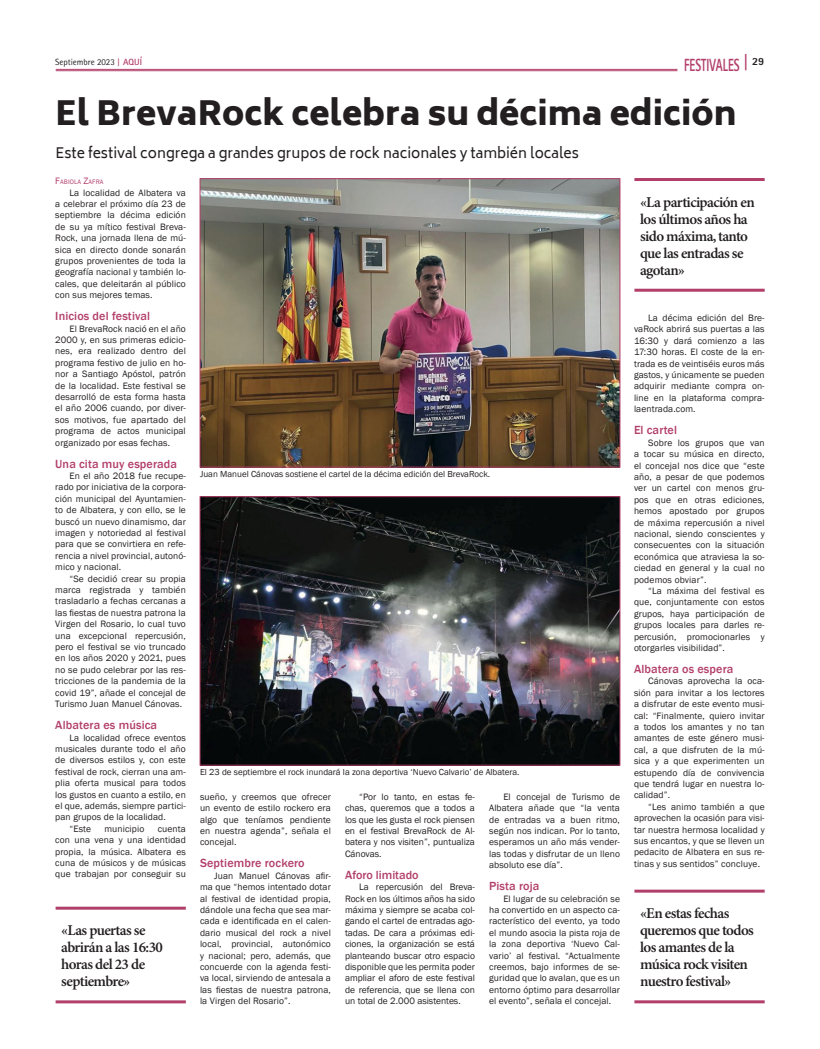
<style>
.page{position:relative;width:820px;height:1049px;background:#fff}
.page>*{position:absolute;margin:0;border:0;box-sizing:border-box;transform-origin:0 0}
.t1{font:900 33px "Biryani";color:#231f20}
.t2{font:800 17.6px "Rotis Sans Serif Std";color:#b23f6a;scale:.64 1}
.t3{font:600 15px/17px "Minion Pro";letter-spacing:-.04em;color:#231f20}
.t4{font:14px "Biryani";color:#231f20}
.t5{font:500 12.1px "Franklin Gothic";letter-spacing:.01em;color:#b23f6a}
.t6{font:9.5px/11.4px "Franklin Gothic";letter-spacing:.01em;color:#231f20;text-align:justify}
.t7{font:9px "Franklin Gothic";color:#231f20}
.t8{font:9px "Rotis Sans Serif Std";color:#231f20}
.t9{font:6.7px "Franklin Gothic";letter-spacing:.015em;color:#b23f6a}
.s1{font-family:"Rotis Serif Std";font-weight:700;color:#b23f6a}
.s2{font-weight:700;color:#b23f6a}
.s3{font-size:18.2px}
.s4{font-size:9.5px}
</style>
<div class="page">
<img style="left:201px;top:180px;width:417px;height:286px">
<div style="left:199px;top:178px;width:421px;height:290px;border:1px solid #b23f6a"></div>
<img style="left:201px;top:498px;width:417px;height:266px">
<div style="left:199px;top:496px;width:421px;height:270px;border:1px solid #b23f6a"></div>
<hr style="left:56px;top:907px;width:130px;height:3px;background:#b23f6a">
<hr style="left:56px;top:1000px;width:130px;height:3px;background:#b23f6a">
<hr style="left:634px;top:178px;width:130px;height:3px;background:#b23f6a">
<hr style="left:634px;top:289px;width:130px;height:3px;background:#b23f6a">
<hr style="left:634px;top:889px;width:130px;height:3px;background:#b23f6a">
<hr style="left:634px;top:1000px;width:130px;height:3px;background:#b23f6a">
<hr style="left:56px;top:69px;width:620px;height:1px;background:#b23f6a">
<hr style="left:56px;top:71px;width:620px;height:1px;background:#b23f6a">
<p class="t8" style="left:55px;top:57px;width:88px">Septiembre 2023 <span class="s1">|</span> <span class="s2">AQUÍ</span></p>
<h2 class="t2" style="left:683px;top:54px;width:127px">FESTIVALES <span class="s3">|</span> <sup>29</sup></h2>
<h1 class="t1" style="left:55px;top:94px;width:682px">El BrevaRock celebra su décima edición</h1>
<h3 class="t4" style="left:55px;top:145px;width:524px">Este festival congrega a grandes grupos de rock nacionales y también locales</h3>
<p class="t9" style="left:55px;top:178px;width:50px"><span class="s4">F</span>ABIOLA <span class="s4">Z</span>AFRA</p>
<p class="t6" style="left:55px;top:187px;width:132px;text-indent:14px">La localidad de Albatera va a celebrar el próximo día 23 de septiembre la décima edición de su ya mítico festival Breva-Rock, una jornada llena de mú&shy;sica en directo donde sonarán grupos provenientes de toda la geografía nacional y también lo&shy;cales, que deleitarán al público con sus mejores temas.</p>
<p class="t5" style="left:55px;top:309px;width:96px">Inicios del festival</p>
<p class="t6" style="left:55px;top:323px;width:132px;text-indent:14px">El BrevaRock nació en el año 2000 y, en sus primeras edicio&shy;nes, era realizado dentro del programa festivo de julio en ho&shy;nor a Santiago Apóstol, patrón de la localidad. Este festival se desarrolló de esta forma hasta el año 2006 cuando, por diver&shy;sos motivos, fue apartado del programa de actos municipal organizado por esas fechas.</p>
<p class="t5" style="left:55px;top:456px;width:123px">Una cita muy esperada</p>
<p class="t6" style="left:55px;top:470px;width:132px;text-indent:14px">En el año 2018 fue recupe&shy;rado por iniciativa de la corpora&shy;ción municipal del Ayuntamien&shy;to de Albatera, y con ello, se le buscó un nuevo dinamismo, dar imagen y notoriedad al festival para que se convirtiera en refe&shy;rencia a nivel provincial, autonó&shy;mico y nacional.</p>
<p class="t6" style="left:55px;top:573px;width:132px;text-indent:14px">“Se decidió crear su propia marca registrada y también trasladarlo a fechas cercanas a las fiestas de nuestra patrona la Virgen del Rosario, lo cual tuvo una excepcional repercusión, pero el festival se vio truncado en los años 2020 y 2021, pues no se pudo celebrar por las res&shy;tricciones de la pandemia de la covid 19”, añade el concejal de Turismo Juan Manuel Cánovas.</p>
<p class="t5" style="left:55px;top:717px;width:103px">Albatera es música</p>
<p class="t6" style="left:69px;top:732px;width:118px">La localidad ofrece eventos</p>
<p class="t6" style="left:55px;top:743px;width:132px">musicales durante todo el año</p>
<p class="t6" style="left:55px;top:755px;width:132px">de diversos estilos y, con este</p>
<p class="t6" style="left:55px;top:766px;width:132px">festival de rock, cierran una am-</p>
<p class="t6" style="left:55px;top:777px;width:132px">plia oferta musical para todos</p>
<p class="t6" style="left:55px;top:789px;width:132px">los gustos en cuanto a estilo, en</p>
<p class="t6" style="left:55px;top:800px;width:132px">el que, además, siempre partici-</p>
<p class="t6" style="left:55px;top:812px;width:112px">pan grupos de la localidad.</p>
<p class="t6" style="left:69px;top:823px;width:23px">“Este</p>
<p class="t6" style="left:104px;top:823px;width:41px">municipio</p>
<p class="t6" style="left:55px;top:823px;width:132px;text-indent:102px">cuenta con una vena y una identidad propia, la música. Albatera es cuna de músicos y de músicas que trabajan por conseguir su</p>
<h3 class="t3" style="left:61px;top:922px;width:103px">«Las puertas se abrirán a las 16:30 horas del 23 de septiembre»</h3>
<p class="t7" style="left:200px;top:468px;width:291px">Juan Manuel Cánovas sostiene el cartel de la décima edición del BrevaRock.</p>
<p class="t7" style="left:200px;top:767px;width:321px">El 23 de septiembre el rock inundará la zona deportiva ‘Nuevo Calvario’ de Albatera.</p>
<p class="t6" style="left:200px;top:791px;width:132px">sueño, y creemos que ofrecer un evento de estilo rockero era algo que teníamos pendiente en nuestra agenda”, señala el concejal.</p>
<p class="t5" style="left:200px;top:856px;width:106px">Septiembre rockero</p>
<p class="t6" style="left:200px;top:870px;width:132px;text-indent:14px">Juan Manuel Cánovas afir&shy;ma que “hemos intentado dotar al festival de identidad propia, dándole una fecha que sea mar&shy;cada e identificada en el calen&shy;dario musical del rock a nivel local, provincial, autonómico y nacional; pero, además, que concuerde con la agenda festi&shy;va local, sirviendo de antesala a las fiestas de nuestra patrona, la Virgen del Rosario”.</p>
<p class="t6" style="left:345px;top:791px;width:131px;text-indent:14px">“Por lo tanto, en estas fe&shy;chas, queremos que a todos a los que les gusta el rock piensen en el festival BrevaRock de Al&shy;batera y nos visiten”, puntualiza Cánovas.</p>
<p class="t5" style="left:345px;top:867px;width:75px">Aforo limitado</p>
<p class="t6" style="left:345px;top:881px;width:131px;text-indent:14px">La repercusión del Breva-Rock en los últimos años ha sido máxima y siempre se acaba col&shy;gando el cartel de entradas ago&shy;tadas. De cara a próximas edi&shy;ciones, la organización se está planteando buscar otro espacio disponible que les permita poder ampliar el aforo de este festival de referencia, que se llena con un total de 2.000 asistentes.</p>
<p class="t6" style="left:489px;top:791px;width:132px;text-indent:14px">El concejal de Turismo de Albatera añade que “la venta de entradas va a buen ritmo, según nos indican. Por lo tanto, esperamos un año más vender&shy;las todas y disfrutar de un lleno absoluto ese día”.</p>
<p class="t5" style="left:489px;top:879px;width:52px">Pista roja</p>
<p class="t6" style="left:489px;top:893px;width:132px;text-indent:14px">El lugar de su celebración se ha convertido en un aspecto ca&shy;racterístico del evento, ya todo el mundo asocia la pista roja de la zona deportiva ‘Nuevo Cal&shy;vario’ al festival. “Actualmente creemos, bajo informes de se&shy;guridad que lo avalan, que es un entorno óptimo para desarrollar el evento”, señala el concejal.</p>
<h3 class="t3" style="left:639px;top:194px;width:116px">«La participación en los últimos años ha sido máxima, tanto que las entradas se agotan»</h3>
<p class="t6" style="left:633px;top:312px;width:132px;text-indent:14px">La décima edición del Bre&shy;vaRock abrirá sus puertas a las 16:30 y dará comienzo a las 17:30 horas. El coste de la en&shy;trada es de veintiséis euros más gastos, y únicamente se pueden adquirir mediante compra on&shy;line en la plataforma compra&shy;laentrada.com.</p>
<p class="t5" style="left:633px;top:423px;width:44px">El cartel</p>
<p class="t6" style="left:633px;top:437px;width:132px;text-indent:14px">Sobre los grupos que van a tocar su música en directo, el concejal nos dice que “este año, a pesar de que podemos ver un cartel con menos gru&shy;pos que en otras ediciones, hemos apostado por grupos de máxima repercusión a nivel nacional, siendo conscientes y consecuentes con la situación económica que atraviesa la so&shy;ciedad en general y la cual no podemos obviar”.</p>
<p class="t6" style="left:633px;top:585px;width:132px;text-indent:14px">“La máxima del festival es que, conjuntamente con estos grupos, haya participación de grupos locales para darles re&shy;percusión, promocionarles y otorgarles visibilidad”.</p>
<p class="t5" style="left:633px;top:661px;width:101px">Albatera os espera</p>
<p class="t6" style="left:633px;top:676px;width:132px;text-indent:14px">Cánovas aprovecha la oca&shy;sión para invitar a los lectores a disfrutar de este evento musi&shy;cal: “Finalmente, quiero invitar a todos los amantes y no tan amantes de este género musi&shy;cal, a que disfruten de la mú&shy;sica y a que experimenten un estupendo día de convivencia que tendrá lugar en nuestra lo&shy;calidad”.</p>
<p class="t6" style="left:633px;top:801px;width:132px;text-indent:14px">“Les animo también a que aprovechen la ocasión para visi&shy;tar nuestra hermosa localidad y sus encantos, y que se lleven un pedacito de Albatera en sus re&shy;tinas y sus sentidos” concluye.</p>
<h3 class="t3" style="left:639px;top:905px;width:115px">«En estas fechas queremos que todos los amantes de la música rock visiten nuestro festival»</h3>
</div>
